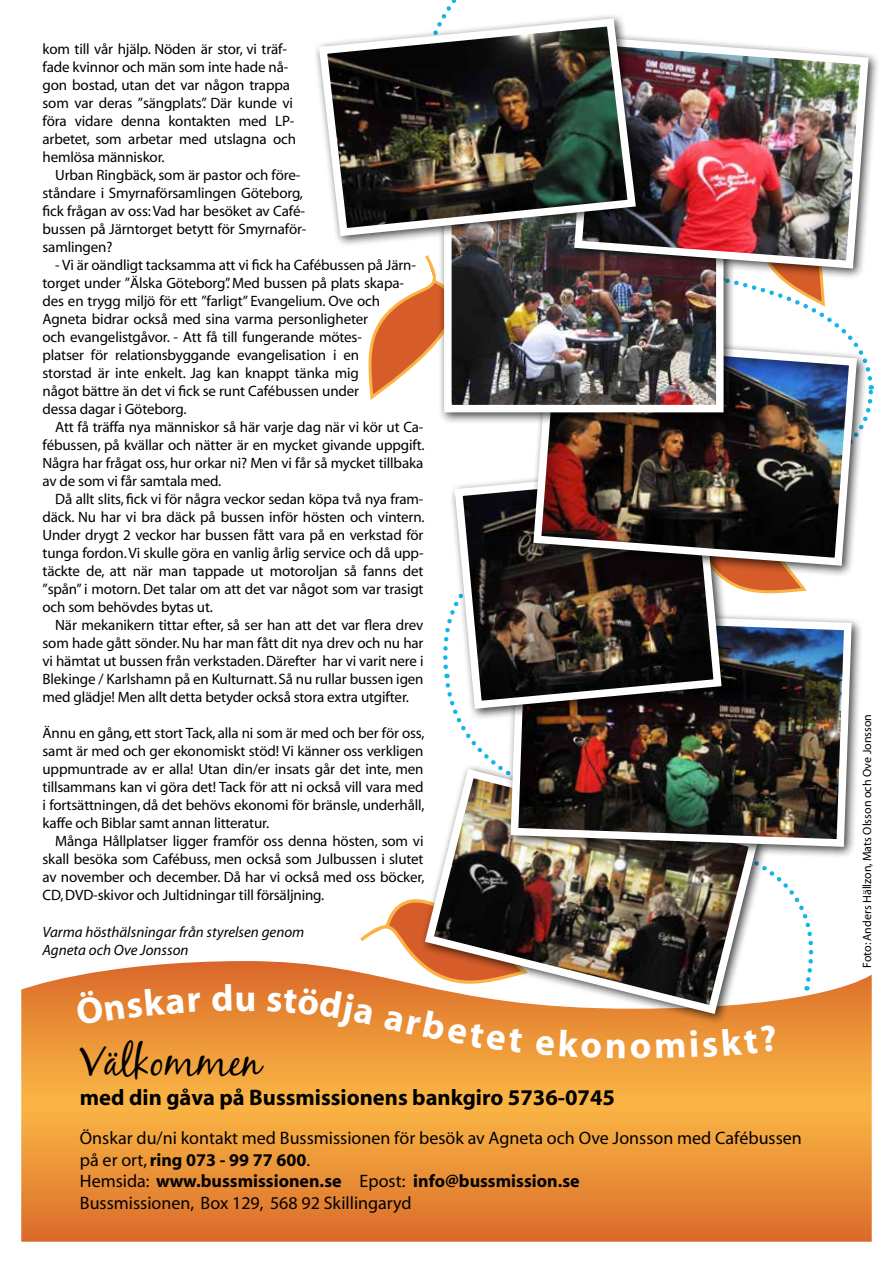
<style>
.page{position:relative;width:893px;height:1263px;background:#fff}
.page>*{position:absolute;margin:0;border:0;box-sizing:border-box;transform-origin:0 0}
.t1{font:42px "Black Jack";color:#000}
.t2{font:37.5px "Myriad Headline";color:#fff}
.t3{font:700 22.5px "Myriad";color:#000}
.t4{font:18px/21.6px "Myriad";color:#000}
.t5{font:15px/18px "Myriad";letter-spacing:-.01em;color:#000;text-align:justify}
.t6{font:italic 15px/18.8px "Myriad";color:#000}
.t7{font:12px "Myriad";color:#000}
.s1{font-weight:700}
</style>
<div class="page">
<svg style="left:368px;top:255px;width:506px;height:423px"></svg>
<svg style="left:21px;top:961px;width:851px;height:281px;background:#ec983e"></svg>
<div style="left:420px;top:764px;width:349px;height:261px;background:#000;opacity:.75"></div>
<img style="left:420px;top:764px;width:342px;height:254px">
<div style="left:505px;top:605px;width:359px;height:254px;background:#000;opacity:.75"></div>
<img style="left:507px;top:607px;width:348px;height:244px">
<div style="left:449px;top:461px;width:284px;height:259px;background:#000;opacity:.75"></div>
<img style="left:451px;top:462px;width:275px;height:251px">
<div style="left:527px;top:330px;width:342px;height:247px;background:#000;opacity:.75"></div>
<img style="left:529px;top:332px;width:332px;height:238px">
<div style="left:438px;top:195px;width:298px;height:229px;background:#000;opacity:.75"></div>
<img style="left:453px;top:248px;width:262px;height:155px">
<div style="left:444px;top:201px;width:280px;height:211px;border:8px solid #fff"></div>
<div style="left:568px;top:31px;width:312px;height:249px;background:#000;opacity:.75"></div>
<img style="left:570px;top:33px;width:303px;height:239px">
<div style="left:313px;top:13px;width:334px;height:235px;background:#000;opacity:.75"></div>
<img style="left:315px;top:14px;width:325px;height:226px">
<svg style="left:74px;top:987px;width:127px;height:38px;background:#e48231"></svg>
<svg style="left:212px;top:984px;width:20px;height:27px"></svg>
<svg style="left:267px;top:858px;width:334px;height:200px"></svg>
<svg style="left:607px;top:1039px;width:18px;height:19px"></svg>
<svg style="left:656px;top:1039px;width:28px;height:19px"></svg>
<svg style="left:690px;top:1025px;width:87px;height:32px;background:#ec9638"></svg>
<p class="t5" style="left:43px;top:40px;width:255px;text-align:left">kom till vår hjälp. Nöden är stor, vi träf&shy;fade kvinnor och män som inte hade nå&shy;gon bostad, utan det var någon trappa som var deras ”sängplats”. Där kunde vi föra vidare denna kontakten med LP&shy;arbetet, som arbetar med utslagna och hemlösa människor.</p>
<p class="t5" style="left:43px;top:166px;width:266px;text-align:left;text-indent:13px">Urban Ringbäck, som är pastor och före&shy;ståndare i Smyrnaförsamlingen Göteborg, fick frågan av oss: Vad har besöket av Café&shy;bussen på Järntorget betytt för Smyrnaför&shy;samlingen?</p>
<p class="t5" style="left:43px;top:256px;width:375px;text-align:left;text-indent:13px">- Vi är oändligt tacksamma att vi fick ha Cafébussen på Järn&shy;torget under ”Älska Göteborg”. Med bussen på plats skapa&shy;des en trygg miljö för ett ”farligt” Evangelium. Ove och Agneta bidrar också med sina varma personligheter<br>och evangelistgåvor. - Att få till fungerande mötes-<br>platser för relationsbyggande evangelisation i en<br>storstad är inte enkelt. Jag kan knappt tänka mig<br>något bättre än det vi fick se runt Cafébussen under<br>dessa dagar i Göteborg.</p>
<p class="t5" style="left:43px;top:418px;width:384px;text-indent:13px">Att få träffa nya människor så här varje dag när vi kör ut Ca&shy;fébussen, på kvällar och nätter är en mycket givande uppgift.<br>Några har frågat oss, hur orkar ni? Men vi får så mycket tillbaka av de som vi får samtala med.</p>
<p class="t5" style="left:43px;top:490px;width:384px;text-indent:13px">Då allt slits, fick vi för några veckor sedan köpa två nya fram&shy;däck. Nu har vi bra däck på bussen inför hösten och vintern.<br>Under drygt 2 veckor har bussen fått vara på en verkstad för tunga fordon. Vi skulle göra en vanlig årlig service och då upp&shy;täckte de, att när man tappade ut motoroljan så fanns det ”spån” i motorn. Det talar om att det var något som var trasigt och som behövdes bytas ut.</p>
<p class="t5" style="left:43px;top:616px;width:383px;text-indent:13px">När mekanikern tittar efter, så ser han att det var flera drev som hade gått sönder. Nu har man fått dit nya drev och nu har vi hämtat ut bussen från verkstaden. Därefter har vi varit nere i Blekinge / Karlshamn på en Kulturnatt. Så nu rullar bussen igen med glädje! Men allt detta betyder också stora extra utgifter.</p>
<p class="t5" style="left:43px;top:724px;width:384px">Ännu en gång, ett stort Tack, alla ni som är med och ber för oss, samt är med och ger ekonomiskt stöd! Vi känner oss verkligen uppmuntrade av er alla! Utan din/er insats går det inte, men tillsammans kan vi göra det! Tack för att ni också vill vara med i fortsättningen, då det behövs ekonomi för bränsle, underhåll, kaffe och Biblar samt annan litteratur.</p>
<p class="t5" style="left:43px;top:832px;width:384px;text-indent:13px">Många Hållplatser ligger framför oss denna hösten, som vi skall besöka som Cafébuss, men också som Julbussen i slutet av november och december. Då har vi också med oss böcker, CD, DVD-skivor och Jultidningar till försäljning.</p>
<p class="t6" style="left:43px;top:923px;width:263px">Varma hösthälsningar från styrelsen genom<br>Agneta och Ove Jonsson</p>
<h2 class="t2" style="left:235px;top:979px;width:23px">u</h2>
<h2 class="t2" style="left:630px;top:1026px;width:23px">o</h2>
<h1 class="t1" style="left:80px;top:1036px;width:182px">Välkommen</h1>
<h3 class="t3" style="left:80px;top:1086px;width:537px">med din gåva på Bussmissionens bankgiro 5736-0745</h3>
<p class="t4" style="left:80px;top:1128px;width:723px">Önskar du/ni kontakt med Bussmissionen för besök av Agneta och Ove Jonsson med Cafébussen på er ort, <span class="s1">ring 073 - 99 77 600</span>.<br>Hemsida: <span class="s1">www.bussmissionen.se</span> Epost: <span class="s1">info@bussmission.se<br></span>Bussmissionen, Box 129, 568 92 Skillingaryd</p>
<p class="t7" style="left:861px;top:968px;width:255px;rotate:-90deg">Foto: Anders Hällzon, Mats Olsson och Ove Jonsson</p>
</div>
